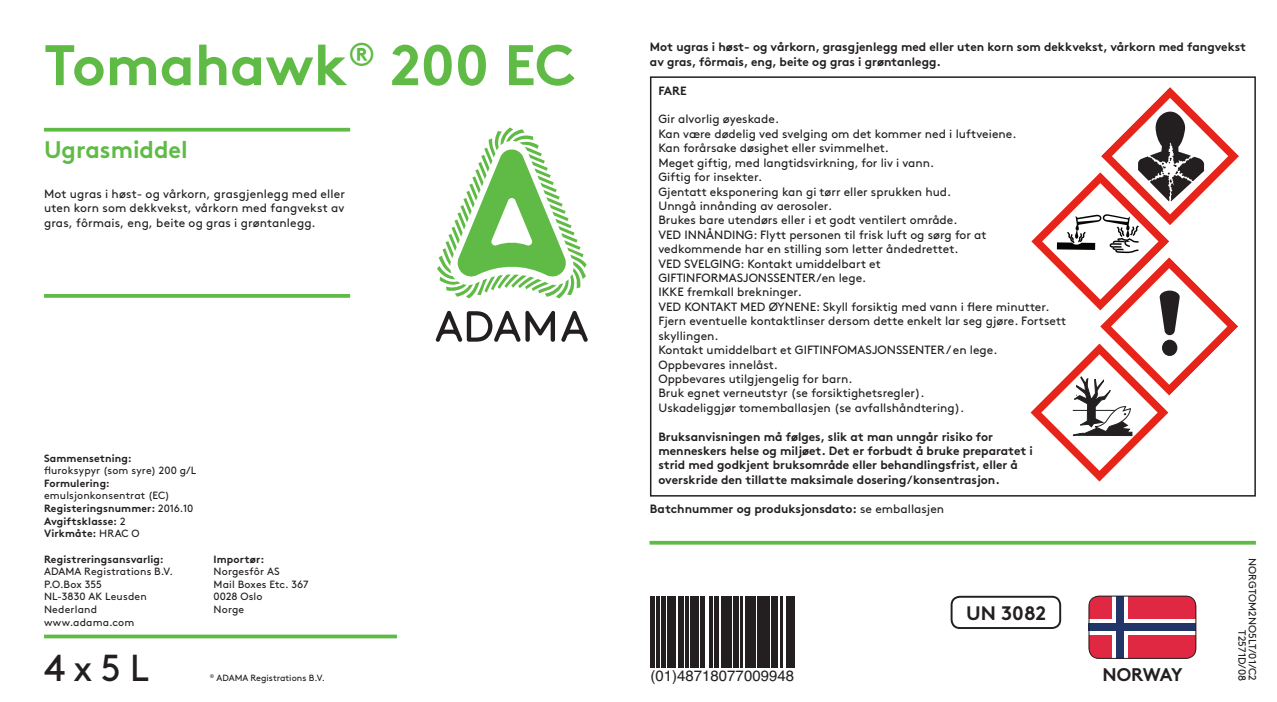
<style>
.page{position:relative;width:1277px;height:702px;background:#fff}
.page>*{position:absolute;margin:0;border:0;box-sizing:border-box;transform-origin:0 0}
.t1{font:700 57px "Brown Pro";color:#60bb46}
.t2{font:37.5px "Brown Pro";color:#231f20}
.t3{font:700 24px "Brown Pro";color:#60bb46}
.t4{font:700 19.5px "Brown Pro";color:#231f20}
.t5{font:700 18.3px "Brown Pro";letter-spacing:-.045em;color:#231f20}
.t6{font:15px "Helvetica";color:#231f20}
.t7{font:12px/14.4px "Brown Pro";color:#231f20;text-align:justify}
.t8{font:700 12px/14.4px "Brown Pro";color:#231f20}
.t9{font:10.5px "Brown Pro";letter-spacing:.015em;color:#231f20}
.t10{font:700 10.5px "Brown Pro";letter-spacing:.01em;color:#231f20}
.t11{font:9px "Brown Pro";color:#231f20}
.s1{font-weight:400}
</style>
<div class="page">
<hr style="left:44px;top:294px;width:306px;height:3px;background:#60bb46">
<hr style="left:44px;top:128px;width:306px;height:3px;background:#60bb46">
<svg style="left:561px;top:310px;width:27px;height:31px"></svg>
<svg style="left:436px;top:310px;width:119px;height:31px"></svg>
<svg style="left:437px;top:127px;width:150px;height:171px"></svg>
<div style="left:650px;top:76px;width:606px;height:420px;border:2px solid #231f20"></div>
<div style="left:951px;top:595px;width:110px;height:33px;border:2px solid #231f20;border-radius:8px"></div>
<div style="left:1089px;top:595px;width:107px;height:63px;background:#e12843;border-radius:10px"></div>
<div style="left:1112px;top:595px;width:16px;height:63px;background:#fff"></div>
<svg style="left:1091px;top:619px;width:103px;height:15px"></svg>
<div style="left:1116px;top:595px;width:8px;height:63px;background:#213568"></div>
<div style="left:1089px;top:623px;width:107px;height:7px;background:#213568"></div>
<div style="left:1089px;top:595px;width:107px;height:63px;border:1px solid #231f20;border-radius:10px"></div>
<svg style="left:1030px;top:87px;width:209px;height:394px"></svg>
<svg style="left:649px;top:540px;width:607px;height:4px;background:#82c96e"></svg>
<svg style="left:44px;top:634px;width:353px;height:4px"></svg>
<svg style="left:650px;top:596px;width:145px;height:72px;fill:#231f20"></svg>
<hr style="left:650px;top:595px;width:2px;height:71px;background:#231f20">
<hr style="left:653px;top:595px;width:1px;height:71px;background:#231f20">
<hr style="left:656px;top:595px;width:4px;height:71px;background:#231f20">
<hr style="left:662px;top:595px;width:4px;height:71px;background:#231f20">
<hr style="left:667px;top:595px;width:1px;height:71px;background:#231f20">
<hr style="left:669px;top:595px;width:4px;height:71px;background:#231f20">
<hr style="left:674px;top:595px;width:2px;height:71px;background:#231f20">
<hr style="left:678px;top:595px;width:2px;height:71px;background:#231f20">
<hr style="left:681px;top:595px;width:2px;height:71px;background:#231f20">
<hr style="left:686px;top:595px;width:3px;height:71px;background:#231f20">
<hr style="left:690px;top:595px;width:3px;height:71px;background:#231f20">
<hr style="left:694px;top:595px;width:2px;height:71px;background:#231f20">
<hr style="left:697px;top:595px;width:2px;height:71px;background:#231f20">
<hr style="left:701px;top:595px;width:2px;height:71px;background:#231f20">
<hr style="left:704px;top:595px;width:1px;height:71px;background:#231f20">
<hr style="left:709px;top:595px;width:1px;height:71px;background:#231f20">
<hr style="left:711px;top:595px;width:2px;height:71px;background:#231f20">
<hr style="left:715px;top:595px;width:4px;height:71px;background:#231f20">
<div style="left:721px;top:595px;width:5px;height:71px;background:#231f20"></div>
<hr style="left:727px;top:595px;width:3px;height:71px;background:#231f20">
<hr style="left:731px;top:595px;width:1px;height:71px;background:#231f20">
<hr style="left:733px;top:595px;width:2px;height:71px;background:#231f20">
<hr style="left:736px;top:595px;width:2px;height:71px;background:#231f20">
<hr style="left:741px;top:595px;width:2px;height:71px;background:#231f20">
<hr style="left:745px;top:595px;width:1px;height:71px;background:#231f20">
<hr style="left:747px;top:595px;width:3px;height:71px;background:#231f20">
<div style="left:751px;top:595px;width:5px;height:71px;background:#231f20"></div>
<hr style="left:757px;top:595px;width:3px;height:71px;background:#231f20">
<hr style="left:761px;top:595px;width:3px;height:71px;background:#231f20">
<hr style="left:765px;top:595px;width:3px;height:71px;background:#231f20">
<hr style="left:769px;top:595px;width:1px;height:71px;background:#231f20">
<hr style="left:771px;top:595px;width:3px;height:71px;background:#231f20">
<hr style="left:775px;top:595px;width:2px;height:71px;background:#231f20">
<hr style="left:781px;top:595px;width:2px;height:71px;background:#231f20">
<hr style="left:786px;top:595px;width:3px;height:71px;background:#231f20">
<hr style="left:790px;top:595px;width:1px;height:71px;background:#231f20">
<hr style="left:792px;top:595px;width:3px;height:71px;background:#231f20">
<p class="t1" style="left:44px;top:19px;width:533px">Tomahawk<sup>®</sup> 200 EC</p>
<p class="t8" style="left:650px;top:39px;width:597px">Mot ugras i høst- og vårkorn, grasgjenlegg med eller uten korn som dekkvekst, vårkorn med fangvekst av gras, fôrmais, eng, beite og gras i grøntanlegg.</p>
<p class="t8" style="left:658px;top:82px;width:30px">FARE</p>
<p class="t7" style="left:658px;top:111px;width:122px">Gir alvorlig øyeskade.</p>
<p class="t7" style="left:658px;top:125px;width:360px">Kan være dødelig ved svelging om det kommer ned i luftveiene.</p>
<p class="t7" style="left:658px;top:140px;width:232px">Kan forårsake døsighet eller svimmelhet.</p>
<p class="t7" style="left:658px;top:154px;width:277px">Meget giftig, med langtidsvirkning, for liv i vann.</p>
<p class="t7" style="left:658px;top:169px;width:105px">Giftig for insekter.</p>
<p class="t7" style="left:658px;top:183px;width:294px">Gjentatt eksponering kan gi tørr eller sprukken hud.</p>
<p class="t7" style="left:658px;top:197px;width:175px">Unngå innånding av aerosoler.</p>
<p class="t7" style="left:658px;top:212px;width:301px">Brukes bare utendørs eller i et godt ventilert område.</p>
<p class="t7" style="left:658px;top:226px;width:330px">VED INNÅNDING: Flytt personen til frisk luft og sørg for at</p>
<p class="t7" style="left:658px;top:241px;width:302px">vedkommende har en stilling som letter åndedrettet.</p>
<p class="t7" style="left:658px;top:255px;width:224px">VED SVELGING: Kontakt umiddelbart et</p>
<p class="t7" style="left:658px;top:269px;width:209px">GIFTINFORMASJONSSENTER/en lege.</p>
<p class="t7" style="left:658px;top:284px;width:145px">IKKE fremkall brekninger.</p>
<p class="t7" style="left:658px;top:298px;width:393px">VED KONTAKT MED ØYNENE: Skyll forsiktig med vann i flere minutter.</p>
<p class="t7" style="left:658px;top:313px;width:409px">Fjern eventuelle kontaktlinser dersom dette enkelt lar seg gjøre. Fortsett</p>
<p class="t7" style="left:658px;top:327px;width:62px">skyllingen.</p>
<p class="t7" style="left:658px;top:341px;width:341px">Kontakt umiddelbart et GIFTINFOMASJONSSENTER / en lege.</p>
<p class="t7" style="left:658px;top:356px;width:121px">Oppbevares innelåst.</p>
<p class="t7" style="left:658px;top:370px;width:195px">Oppbevares utilgjengelig for barn.</p>
<p class="t7" style="left:658px;top:385px;width:268px">Bruk egnet verneutstyr (se forsiktighetsregler).</p>
<p class="t7" style="left:658px;top:399px;width:307px">Uskadeliggjør tomemballasjen (se avfallshåndtering).</p>
<p class="t8" style="left:658px;top:427px;width:336px">Bruksanvisningen må følges, slik at man unngår risiko for</p>
<p class="t8" style="left:658px;top:442px;width:376px">menneskers helse og miljøet. Det er forbudt å bruke preparatet i</p>
<p class="t8" style="left:658px;top:456px;width:361px">strid med godkjent bruksområde eller behandlingsfrist, eller å</p>
<p class="t8" style="left:658px;top:471px;width:343px">overskride den tillatte maksimale dosering/konsentrasjon.</p>
<p class="t8" style="left:650px;top:499px;width:296px">Batchnummer og produksjonsdato: <span class="s1">se emballasjen</span></p>
<p class="t3" style="left:44px;top:130px;width:145px">Ugrasmiddel</p>
<p class="t7" style="left:44px;top:185px;width:303px">Mot ugras i høst- og vårkorn, grasgjenlegg med eller uten korn som dekkvekst, vårkorn med fangvekst av gras, fôrmais, eng, beite og gras i grøntanlegg.</p>
<p class="t10" style="left:44px;top:449px;width:89px">Sammensetning:</p>
<p class="t9" style="left:44px;top:462px;width:154px">fluroksypyr (som syre) 200 g/L</p>
<p class="t10" style="left:44px;top:474px;width:67px">Formulering:</p>
<p class="t9" style="left:44px;top:487px;width:127px">emulsjonkonsentrat (EC)</p>
<p class="t10" style="left:44px;top:499px;width:151px">Registeringsnummer: <span class="s1">2016.10</span></p>
<p class="t10" style="left:44px;top:512px;width:83px">Avgiftsklasse: <span class="s1">2</span></p>
<p class="t10" style="left:44px;top:524px;width:97px">Virkmåte: <span class="s1">HRAC O</span></p>
<p class="t10" style="left:44px;top:550px;width:121px">Registreringsansvarlig:</p>
<p class="t10" style="left:214px;top:550px;width:52px">Importør:</p>
<p class="t9" style="left:44px;top:563px;width:130px">ADAMA Registrations B.V.</p>
<p class="t9" style="left:214px;top:563px;width:68px">Norgesfôr AS</p>
<p class="t9" style="left:44px;top:575px;width:59px">P.O.Box 355</p>
<p class="t9" style="left:214px;top:575px;width:96px">Mail Boxes Etc. 367</p>
<p class="t9" style="left:44px;top:588px;width:104px">NL-3830 AK Leusden</p>
<p class="t9" style="left:214px;top:588px;width:51px">0028 Oslo</p>
<p class="t9" style="left:44px;top:601px;width:55px">Nederland</p>
<p class="t9" style="left:214px;top:601px;width:32px">Norge</p>
<p class="t9" style="left:44px;top:613px;width:92px">www.adama.com</p>
<p class="t9" style="left:1260px;top:557px;width:124px;rotate:90deg">NORGTOM2NO5LT/01/C2</p>
<p class="t4" style="left:966px;top:596px;width:81px">UN 3082</p>
<p class="t9" style="left:1250px;top:630px;width:52px;rotate:90deg">T2571D/08</p>
<p class="t2" style="left:44px;top:638px;width:106px">4 x 5 L</p>
<p class="t5" style="left:1103px;top:659px;width:82px">NORWAY</p>
<p class="t6" style="left:651px;top:663px;width:145px">(01)48718077009948</p>
<p class="t11" style="left:210px;top:670px;width:117px"><sup>®</sup> ADAMA Registrations B.V.</p>
</div>
